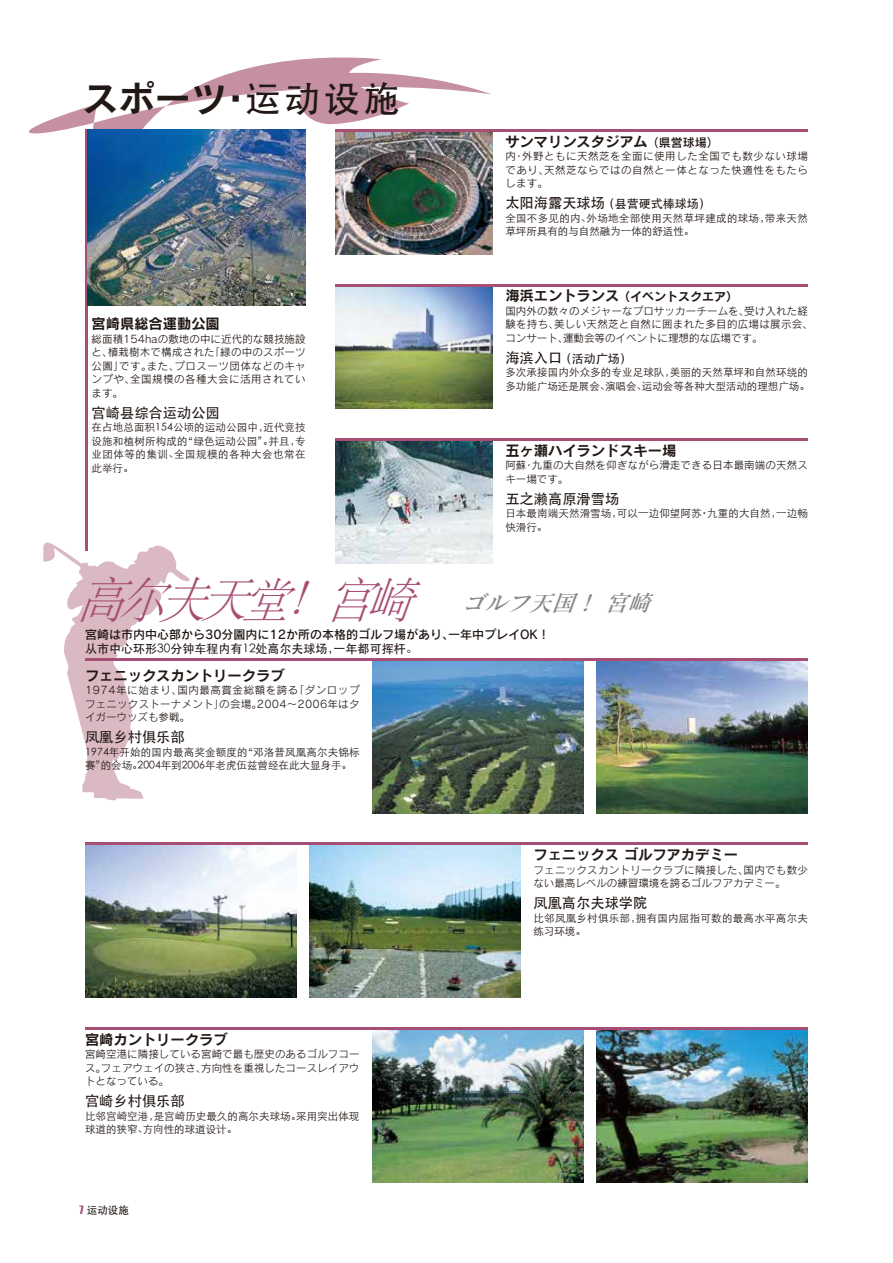
<style>
.page{position:relative;width:893px;height:1263px;background:#fff}
.page>*{position:absolute;margin:0;border:0;box-sizing:border-box;transform-origin:0 0}
.t1{font:italic 47.85px "ST Song";color:#a74e74;scale:.96 1}
.t2{font:36px "Rodin CID B";color:#221815}
.t3{font:14.25px "Rodin CID B";color:#221815}
.t4{font:14.25px "ST Heiti";color:#221815}
.t5{font:12px/14.4px "Rodin CID DB";color:#221815}
.t6{font:12px "ST Heiti";color:#221815}
.t7{font:12px "Rodin CID B";color:#221815}
.t8{font:10.5px/13.5px "Rodin CID M";letter-spacing:.02em;color:#221815;text-align:justify}
.t9{font:10.5px/13.5px "ST Xihei";letter-spacing:.01em;color:#221815}
.t10{font:10.5px/13.5px "ST Xihei";letter-spacing:.03em;color:#221815}
.t11{font:10.5px "ST Heiti";color:#221815}
.s1{font-family:"ST Heiti"}
.s2{font-family:"Rodin CID DB";font-size:12px}
.s3{font-size:14.25px}
.s4{font-family:"Hira Kaku Pro W3"}
.s5{font-family:"Matisse CID DB";font-size:22.5px;color:#898989}
.s6{font-family:"Impact";color:#a74e74}
</style>
<div class="page">
<svg style="left:43px;top:542px;width:150px;height:258px"></svg>
<svg style="left:29px;top:57px;width:462px;height:158px"></svg>
<hr style="left:85px;top:129px;width:2px;height:422px;background:#a74e74">
<img style="left:87px;top:129px;width:219px;height:177px">
<img style="left:596px;top:660px;width:212px;height:153px">
<img style="left:372px;top:1030px;width:212px;height:152px">
<img style="left:596px;top:1030px;width:212px;height:152px">
<hr style="left:85px;top:1027px;width:723px;height:3px;background:#a74e74">
<img style="left:336px;top:132px;width:157px;height:122px">
<hr style="left:336px;top:129px;width:472px;height:3px;background:#a74e74">
<img style="left:336px;top:286px;width:157px;height:123px">
<hr style="left:336px;top:284px;width:472px;height:2px;background:#a74e74">
<img style="left:336px;top:441px;width:157px;height:122px">
<hr style="left:336px;top:438px;width:472px;height:3px;background:#a74e74">
<hr style="left:85px;top:843px;width:723px;height:2px;background:#a74e74">
<img style="left:85px;top:845px;width:211px;height:153px">
<img style="left:309px;top:845px;width:212px;height:153px">
<img style="left:372px;top:660px;width:212px;height:153px">
<hr style="left:85px;top:658px;width:723px;height:2px;background:#a74e74">
<p class="t2" style="left:83px;top:74px;width:318px">スポーツ・<span class="s1">运动设施</span></p>
<p class="t3" style="left:92px;top:314px;width:130px">宮崎県総合運動公園</p>
<p class="t8" style="left:92px;top:332px;width:216px">総面積154haの敷地の中に近代的な競技施設と、植栽樹木で構成された「緑の中のスポーツ公園」です。また、プロスーツ団体などのキャンプや、全国規模の各種大会に活用されています。</p>
<p class="t4" style="left:92px;top:406px;width:130px">宫崎县综合运动公园</p>
<p class="t9" style="left:92px;top:421px;width:216px;text-align:justify">在占地总面积154公顷的运动公园中，近代竞技设施和植树所构成的“绿色运动公园”。并且，专业团体等的集训、全国规模的各种大会也常在此举行。</p>
<p class="t3" style="left:505px;top:132px;width:215px">サンマリンスタジアム <span class="s2">（県営球場）</span></p>
<p class="t8" style="left:505px;top:149px;width:304px">内・外野ともに天然芝を全面に使用した全国でも数少ない球場であり、天然芝ならではの自然と一体となった快適性をもたらします。</p>
<p class="t6" style="left:505px;top:198px;width:207px"><span class="s3">太阳海露天球场</span> （县营硬式棒球场）</p>
<p class="t10" style="left:505px;top:211px;width:304px">全国不多见的内、外场地全部使用天然草坪建成的球场，带来天然草坪所具有的与自然融为一体的舒适性。</p>
<p class="t7" style="left:505px;top:289px;width:234px"><span class="s3">海浜エントランス</span> （イベントスクエア）</p>
<p class="t8" style="left:505px;top:304px;width:309px;text-align:left">国内外の数々のメジャーなプロサッカーチームを、受け入れた経験を持ち、美しい天然芝と自然に囲まれた多目的広場は展示会、コンサート、運動会等のイベントに理想的な広場です。</p>
<p class="t6" style="left:505px;top:352px;width:128px"><span class="s3">海滨入口</span> （活动广场）</p>
<p class="t9" style="left:505px;top:366px;width:306px">多次承接国内外众多的专业足球队，美丽的天然草坪和自然环绕的多功能广场还是展会、演唱会、运动会等各种大型活动的理想广场。</p>
<p class="t3" style="left:505px;top:441px;width:172px">五ヶ瀬ハイランドスキー場</p>
<p class="t8" style="left:505px;top:458px;width:304px">阿蘇・九重の大自然を仰ぎながら滑走できる日本最南端の天然スキー場です。</p>
<p class="t4" style="left:505px;top:491px;width:115px">五之濑高原滑雪场</p>
<p class="t9" style="left:505px;top:507px;width:304px">日本最南端天然滑雪场，可以一边仰望阿苏<span class="s4">・</span>九重的大自然，一边畅快滑行。</p>
<p class="t1" style="left:78px;top:569px;width:607px">高尔夫天堂！宫崎 <span class="s5">ゴルフ天国！ 宮崎</span></p>
<p class="t5" style="left:85px;top:627px;width:466px">宮崎は市内中心部から30分園内に12か所の本格的ゴルフ場があり、一年中プレイOK！<span class="s1">从市中心环形30分钟车程内有12处高尔夫球场，一年都可挥杆。</span></p>
<p class="t3" style="left:85px;top:666px;width:201px">フェニックスカントリークラブ</p>
<p class="t8" style="left:85px;top:683px;width:276px">1974年に始まり、国内最高賞金総額を誇る「ダンロップフェニックストーナメント」の会場。2004～2006年はタイガーウッズも参戦。　</p>
<p class="t4" style="left:85px;top:730px;width:101px">凤凰乡村俱乐部</p>
<p class="t9" style="left:85px;top:745px;width:276px">1974年开始的国内最高奖金额度的“邓洛普凤凰高尔夫锦标赛”的会场。2004年到2006年老虎伍兹曾经在此大显身手。</p>
<p class="t3" style="left:85px;top:1030px;width:144px">宮崎カントリークラブ</p>
<p class="t8" style="left:85px;top:1047px;width:276px">宮崎空港に隣接している宮崎で最も歴史のあるゴルフコース。フェアウェイの狭さ、方向性を重視したコースレイアウトとなっている。　</p>
<p class="t4" style="left:85px;top:1094px;width:101px">宫崎乡村俱乐部</p>
<p class="t9" style="left:85px;top:1109px;width:276px">比邻宫崎空港，是宫崎历史最久的高尔夫球场。采用突出体现球道的狭窄、方向性的球道设计。</p>
<p class="t11" style="left:79px;top:1205px;width:51px"><span class="s6">7</span> 运动设施</p>
<p class="t3" style="left:533px;top:845px;width:206px">フェニックス ゴルフアカデミー</p>
<p class="t8" style="left:533px;top:862px;width:276px">フェニックスカントリークラブに隣接した、国内でも数少ない最高レベルの練習環境を誇るゴルフアカデミー。</p>
<p class="t4" style="left:533px;top:896px;width:115px">凤凰高尔夫球学院</p>
<p class="t9" style="left:533px;top:911px;width:276px">比邻凤凰乡村俱乐部，拥有国内屈指可数的最高水平高尔夫练习环境。</p>
</div>
